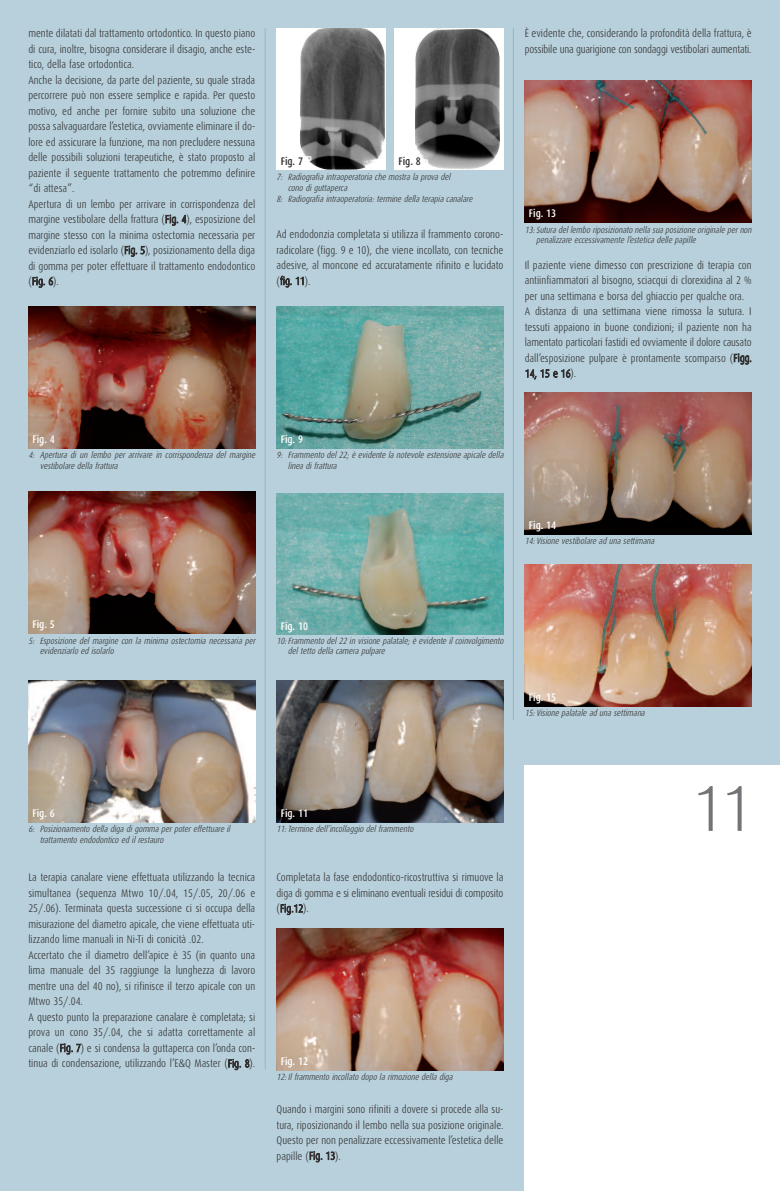
<style>
.page{position:relative;width:780px;height:1191px;background:#fff}
.page>*{position:absolute;margin:0;border:0;box-sizing:border-box;transform-origin:0 0}
.t1{font:300 65px "Dax Condensed";color:#737477}
.t2{font:300 11px/15.5px "Dax Condensed";color:#312f30}
.t3{font:500 11px "Dax Condensed";color:#fff}
.t4{font:500 11px "Dax Condensed";color:#312f30}
.t5{font:italic 300 9px/10.8px "Dax Condensed";color:#312f30}
.s1{font-family:"Imago"}
</style>
<div class="page">
<div style="left:0;top:1px;width:779px;height:1190px;background:#b7d0db"></div>
<div style="left:524px;top:765px;width:255px;height:426px;background:#fff"></div>
<img style="left:28px;top:306px;width:227px;height:142px">
<img style="left:28px;top:492px;width:227px;height:142px">
<img style="left:28px;top:680px;width:227px;height:142px">
<div style="left:276px;top:28px;width:110px;height:142px;background:#fff"></div>
<img style="left:301px;top:28px;width:83px;height:141px">
<div style="left:394px;top:28px;width:109px;height:142px;background:#fff"></div>
<img style="left:415px;top:28px;width:84px;height:141px">
<img style="left:276px;top:306px;width:227px;height:142px">
<img style="left:276px;top:493px;width:227px;height:141px">
<img style="left:276px;top:680px;width:227px;height:142px">
<img style="left:524px;top:81px;width:227px;height:142px">
<img style="left:524px;top:393px;width:227px;height:141px">
<img style="left:524px;top:564px;width:227px;height:142px">
<img style="left:276px;top:928px;width:227px;height:142px">
<hr style="left:265px;top:28px;width:1px;height:1041px;background:#91b9c6">
<hr style="left:513px;top:28px;width:1px;height:692px;background:#91b9c6">
<p class="t2" style="left:28px;top:26px;width:229px">mente dilatati dal trattamento ortodontico. In questo piano di cura, inoltre, bisogna considerare il disagio, anche este&shy;tico, della fase ortodontica.<br>Anche la decisione, da parte del paziente, su quale strada percorrere può non essere semplice e rapida. Per questo motivo, ed anche per fornire subito una soluzione che possa salvaguardare l’estetica, ovviamente eliminare il do&shy;lore ed assicurare la funzione, ma non precludere nessuna delle possibili soluzioni terapeutiche, è stato proposto al paziente il seguente trattamento che potremmo definire “di attesa”.<br>Apertura di un lembo per arrivare in corrispondenza del margine vestibolare della frattura (Fig. 4), esposizione del margine stesso con la minima ostectomia necessaria per evidenziarlo ed isolarlo (Fig. 5), posizionamento della diga di gomma per poter effettuare il trattamento endodontico (Fig. 6).</p>
<p class="t4" style="left:281px;top:155px;width:24px">Fig. 7</p>
<p class="t4" style="left:398px;top:155px;width:24px">Fig. 8</p>
<p class="t5" style="left:276px;top:172px;width:177px">7: Radiografia intraoperatoria che mostra la prova del</p>
<p class="t5" style="left:288px;top:182px;width:63px">cono di guttaperca</p>
<p class="t5" style="left:276px;top:193px;width:199px">8: Radiografia intraoperatoria: termine della terapia canalare</p>
<p class="t2" style="left:276px;top:227px;width:228px;text-align:justify">Ad endodonzia completata si utilizza il frammento corono&shy;radicolare (figg. 9 e 10), che viene incollato, con tecniche adesive, al moncone ed accuratamente rifinito e lucidato (fig. 11).</p>
<p class="t2" style="left:524px;top:26px;width:228px">È evidente che, considerando la profondità della frattura, è possibile una guarigione con sondaggi vestibolari aumentati.</p>
<p class="t3" style="left:529px;top:207px;width:29px">Fig. 13</p>
<p class="t5" style="left:536px;top:224px;width:219px;text-indent:-11px">13: Sutura del lembo riposizionato nella sua posizione originale per non penalizzare eccessivamente l’estetica delle papille</p>
<p class="t2" style="left:524px;top:257px;width:228px">Il paziente viene dimesso con prescrizione di terapia con antiinfiammatori al bisogno, sciacqui di clorexidina al 2 % per una settimana e borsa del ghiaccio per qualche ora.<br>A distanza di una settimana viene rimossa la sutura. I tessuti appaiono in buone condizioni; il paziente non ha lamentato particolari fastidi ed ovviamente il dolore causato dall’esposizione pulpare è prontamente scomparso (Figg.<br>14, 15 e 16).</p>
<p class="t3" style="left:33px;top:432px;width:24px">Fig. 4</p>
<p class="t5" style="left:40px;top:449px;width:219px;text-indent:-11px">4: Apertura di un lembo per arrivare in corrispondenza del margine vestibolare della frattura</p>
<p class="t3" style="left:281px;top:432px;width:24px">Fig. 9</p>
<p class="t5" style="left:288px;top:449px;width:219px;text-indent:-11px">9: Frammento del 22; è evidente la notevole estensione apicale della linea di frattura</p>
<p class="t3" style="left:529px;top:519px;width:29px">Fig. 14</p>
<p class="t5" style="left:524px;top:536px;width:133px">14: Visione vestibolare ad una settimana</p>
<p class="t3" style="left:33px;top:618px;width:24px">Fig. 5</p>
<p class="t5" style="left:40px;top:635px;width:219px;text-indent:-11px">5: Esposizione del margine con la minima ostectomia necessaria per evidenziarlo ed isolarlo</p>
<p class="t3" style="left:281px;top:620px;width:29px">Fig. 10</p>
<p class="t5" style="left:288px;top:635px;width:219px;text-indent:-11px">10: Frammento del 22 in visione palatale; è evidente il coinvolgimento del tetto della camera pulpare</p>
<p class="t3" style="left:529px;top:690px;width:29px">Fig. 15</p>
<p class="t5" style="left:524px;top:707px;width:124px">15: Visione palatale ad una settimana</p>
<p class="t3" style="left:33px;top:807px;width:24px">Fig. 6</p>
<p class="t5" style="left:40px;top:824px;width:194px;text-indent:-11px">6: Posizionamento della diga di gomma per poter effettuare il trattamento endodontico ed il restauro</p>
<p class="t3" style="left:281px;top:807px;width:29px">Fig. 11</p>
<p class="t5" style="left:276px;top:824px;width:140px">11: Termine dell’incollaggio del frammento</p>
<p class="t2" style="left:28px;top:870px;width:228px">La terapia canalare viene effettuata utilizzando la tecnica simultanea (sequenza Mtwo 10/.04, 15/.05, 20/.06 e 25/.06). Terminata questa successione ci si occupa della misurazione del diametro apicale, che viene effettuata uti&shy;lizzando lime manuali in Ni-Ti di conicità .02.<br>Accertato che il diametro dell’apice è 35 (in quanto una lima manuale del 35 raggiunge la lunghezza di lavoro mentre una del 40 no), si rifinisce il terzo apicale con un Mtwo 35/.04.<br>A questo punto la preparazione canalare è completata; si prova un cono 35/.04, che si adatta correttamente al canale (Fig. 7) e si condensa la guttaperca con l’onda con&shy;tinua di condensazione, utilizzando l’E<span class="s1">&amp;</span>Q Master (Fig. 8).</p>
<p class="t2" style="left:276px;top:870px;width:228px;text-align:justify">Completata la fase endodontico-ricostruttiva si rimuove la diga di gomma e si eliminano eventuali residui di composito (Fig.12).</p>
<p class="t2" style="left:276px;top:1101px;width:228px;text-align:justify">Quando i margini sono rifiniti a dovere si procede alla su&shy;tura, riposizionando il lembo nella sua posizione originale.<br>Questo per non penalizzare eccessivamente l’estetica delle papille (Fig. 13).</p>
<p class="t3" style="left:281px;top:1055px;width:29px">Fig. 12</p>
<p class="t5" style="left:276px;top:1072px;width:180px">12: Il frammento incollato dopo la rimozione della diga</p>
<h1 class="t1" style="left:693px;top:773px;width:59px">11</h1>
</div>
